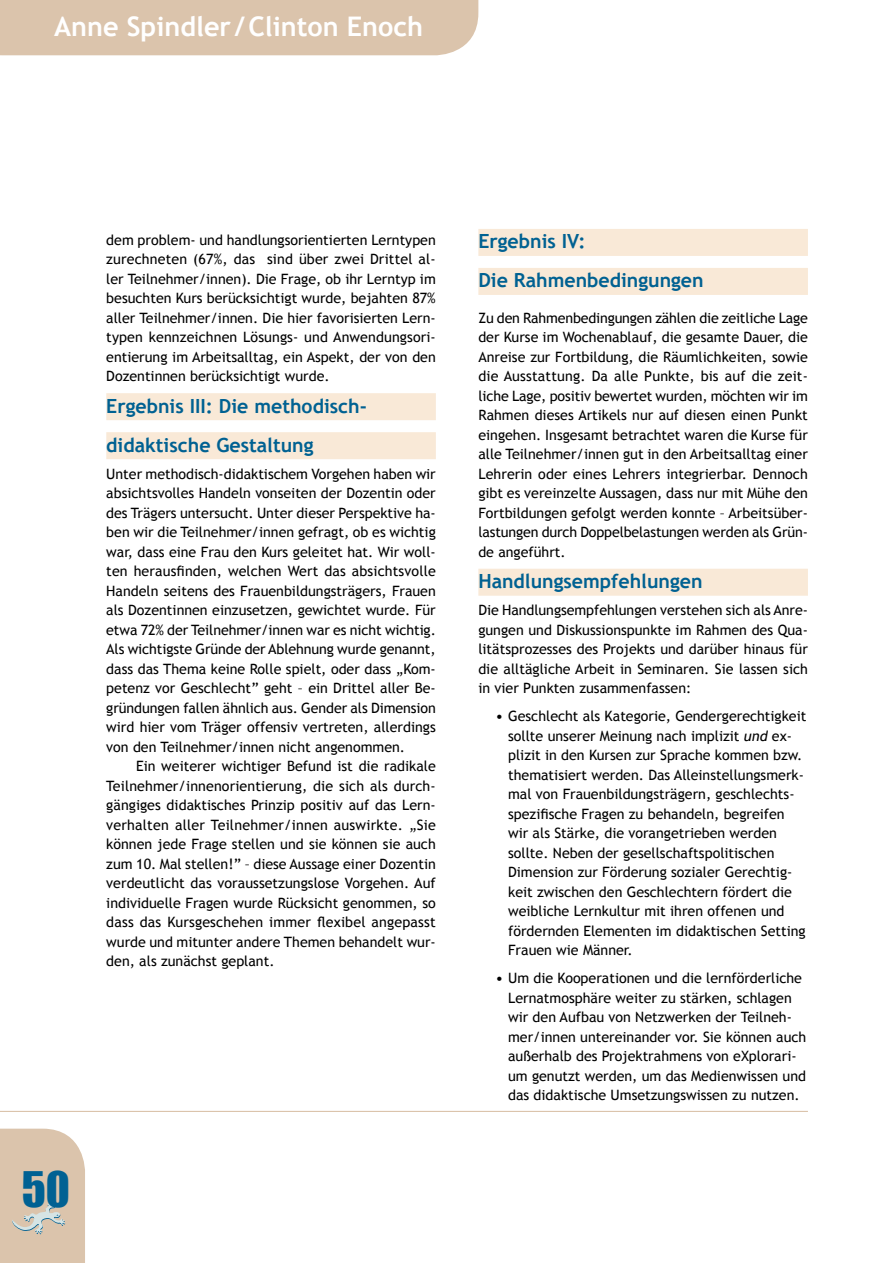
<style>
.page{position:relative;width:893px;height:1263px;background:#fff}
.page>*{position:absolute;margin:0;border:0;box-sizing:border-box;transform-origin:0 0}
.t1{font:45px "Impact";color:#006193}
.t2{font:700 27px "Trebuchet MS";color:#fff}
.t3{font:700 19.5px/39px "Trebuchet MS";color:#006192}
.t4{font:14.25px/19.5px "Trebuchet MS";color:#000;text-align:justify}
.s1{font-size:15px}
.s2{font-style:italic}
</style>
<div class="page">
<hr style="left:0;top:1111px;width:808px;height:1px;background:#dbc4ac">
<svg style="left:0;top:1129px;width:85px;height:134px"></svg>
<div style="left:0;top:0;width:478px;height:55px;background:#dbc4ac"></div>
<div style="left:106px;top:393px;width:330px;height:27px;background:#f9e9d7"></div>
<div style="left:106px;top:432px;width:330px;height:27px;background:#f9e9d7"></div>
<div style="left:478px;top:229px;width:330px;height:27px;background:#f9e9d7"></div>
<div style="left:478px;top:268px;width:330px;height:27px;background:#f9e9d7"></div>
<div style="left:478px;top:569px;width:330px;height:27px;background:#f9e9d7"></div>
<h2 class="t2" style="left:54px;top:9px;width:371px">Anne Spindler / Clinton Enoch</h2>
<p class="t4" style="left:106px;top:230px;width:331px">dem problem- und handlungsorientierten Lerntypen zurechneten (67%, das sind über zwei Drittel al&shy;ler Teilnehmer/innen). Die Frage, ob ihr Lerntyp im besuchten Kurs berücksichtigt wurde, bejahten 87% aller Teilnehmer/innen. Die hier favorisierten Lern&shy;typen kennzeichnen Lösungs- und Anwendungsori&shy;entierung im Arbeitsalltag, ein Aspekt, der von den Dozentinnen berücksichtigt wurde.</p>
<h3 class="t3" style="left:106px;top:386px;width:262px">Ergebnis III: Die methodisch&shy;didaktische Gestaltung</h3>
<p class="t4" style="left:106px;top:464px;width:331px">Unter methodisch-didaktischem Vorgehen haben wir absichtsvolles Handeln vonseiten der Dozentin oder des Trägers untersucht. Unter dieser Perspektive ha&shy;ben wir die Teilnehmer/innen gefragt, ob es wichtig war, dass eine Frau den Kurs geleitet hat. Wir woll&shy;ten herausfinden, welchen Wert das absichtsvolle Handeln seitens des Frauenbildungsträgers, Frauen als Dozentinnen einzusetzen, gewichtet wurde. Für etwa 72% der Teilnehmer/innen war es nicht wichtig.<br>Als wichtigste Gründe der Ablehnung wurde genannt, dass das Thema keine Rolle spielt, oder dass „Kom&shy;petenz vor Geschlecht” geht – ein Drittel aller Be&shy;gründungen fallen ähnlich aus. Gender als Dimension wird hier vom Träger offensiv vertreten, allerdings von den Teilnehmer/innen nicht angenommen.</p>
<p class="t4" style="left:106px;top:756px;width:331px;text-indent:30px">Ein weiterer wichtiger Befund ist die radikale Teilnehmer/innenorientierung, die sich als durch&shy;gängiges didaktisches Prinzip positiv auf das Lern&shy;verhalten aller Teilnehmer/innen auswirkte. „Sie können jede Frage stellen und sie können sie auch zum 10. Mal stellen!” – diese Aussage einer Dozentin verdeutlicht das voraussetzungslose Vorgehen. Auf individuelle Fragen wurde Rücksicht genommen, so dass das Kursgeschehen immer flexibel angepasst wurde und mitunter andere Themen behandelt wur&shy;den, als zunächst geplant.</p>
<h1 class="t1" style="left:22px;top:1162px;width:50px">50</h1>
<h3 class="t3" style="left:478px;top:222px;width:227px">Ergebnis IV:<br>Die Rahmenbedingungen</h3>
<p class="t4" style="left:478px;top:308px;width:331px">Zu den Rahmenbedingungen zählen die zeitliche Lage der Kurse im Wochenablauf, die gesamte Dauer, die Anreise zur Fortbildung, die Räumlichkeiten, sowie die Ausstattung. Da alle Punkte, bis auf die zeit&shy;liche Lage, positiv bewertet wurden, möchten wir im Rahmen dieses Artikels nur auf diesen einen Punkt eingehen. Insgesamt betrachtet waren die Kurse für alle Teilnehmer/innen gut in den Arbeitsalltag einer Lehrerin oder eines Lehrers integrierbar. Dennoch gibt es vereinzelte Aussagen, dass nur mit Mühe den Fortbildungen gefolgt werden konnte – Arbeitsüber&shy;lastungen durch Doppelbelastungen werden als Grün&shy;de angeführt.</p>
<h3 class="t3" style="left:478px;top:562px;width:226px">Handlungsempfehlungen</h3>
<p class="t4" style="left:478px;top:600px;width:331px">Die Handlungsempfehlungen verstehen sich als Anre&shy;gungen und Diskussionspunkte im Rahmen des Qua&shy;litätsprozesses des Projekts und darüber hinaus für die alltägliche Arbeit in Seminaren. Sie lassen sich in vier Punkten zusammenfassen:</p>
<p class="t4" style="left:508px;top:706px;width:300px;text-align:left;text-indent:-13px"><span class="s1">•</span> Geschlecht als Kategorie, Gendergerechtigkeit sollte unserer Meinung nach implizit <span class="s2">und</span> ex&shy;plizit in den Kursen zur Sprache kommen bzw. thematisiert werden. Das Alleinstellungsmerk&shy;mal von Frauenbildungsträgern, geschlechts&shy;spezifische Fragen zu behandeln, begreifen wir als Stärke, die vorangetrieben werden sollte. Neben der gesellschaftspolitischen Dimension zur Förderung sozialer Gerechtig&shy;keit zwischen den Geschlechtern fördert die weibliche Lernkultur mit ihren offenen und fördernden Elementen im didaktischen Setting Frauen wie Männer.</p>
<p class="t4" style="left:508px;top:968px;width:300px;text-align:left;text-indent:-13px"><span class="s1">•</span> Um die Kooperationen und die lernförderliche Lernatmosphäre weiter zu stärken, schlagen wir den Aufbau von Netzwerken der Teilneh&shy;mer/innen untereinander vor. Sie können auch außerhalb des Projektrahmens von eXplorari&shy;um genutzt werden, um das Medienwissen und das didaktische Umsetzungswissen zu nutzen.</p>
</div>
